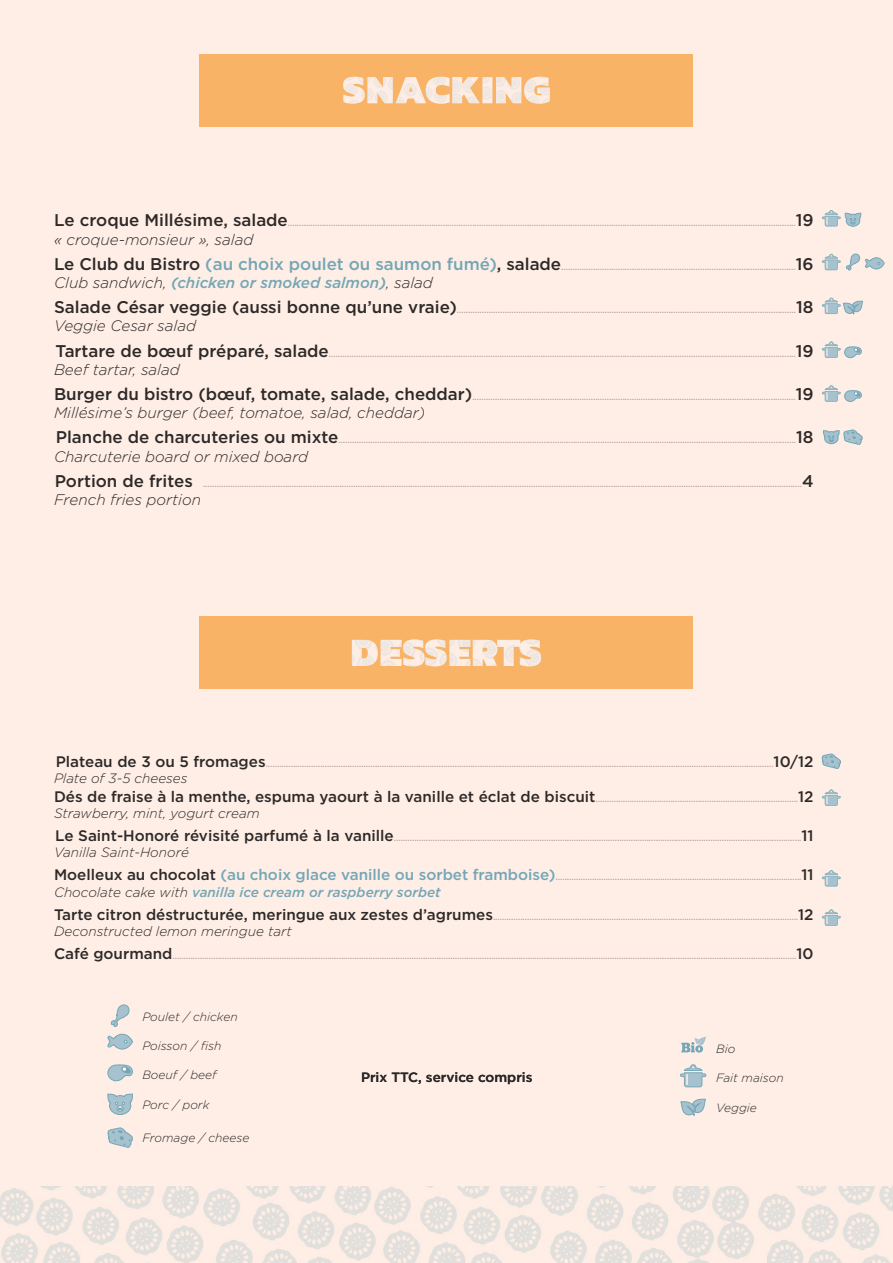
<style>
.page{position:relative;width:893px;height:1263px;background:#feeee5}
.page>*{position:absolute;margin:0;border:0;box-sizing:border-box;transform-origin:0 0}
.t1{font:italic 300 15.3px "Gotham";color:#2d2929}
.t2{font:italic 500 15.3px "Gotham";color:#74a6b6}
.t3{font:italic 300 13.5px "Gotham";color:#2d2929}
.t4{font:italic 500 13.5px "Gotham";color:#74a6b6}
.t5{font:500 13.5px "Gotham";color:#2d2929}
.t6{font:italic 300 12px "Gotham";color:#2d2929}
.t7{font:500 8.4px "Gotham";color:#bea29e}
.s1{font-size:16.95px;color:#2d2929}
.s2{font-size:16.95px;color:#74a6b6}
.s3{font-weight:300;color:#2d2929}
.s4{font-size:15.3px;color:#2d2929}
.s5{font-size:15.3px;color:#74a6b6}
</style>
<div class="page">
<img style="left:0;top:1186px;width:893px;height:77px">
<svg style="left:822px;top:789px;width:19px;height:17px"></svg>
<svg style="left:822px;top:870px;width:19px;height:16px"></svg>
<svg style="left:822px;top:909px;width:19px;height:17px"></svg>
<div style="left:200px;top:54px;width:493px;height:72px;background:#f8b367"></div>
<img style="left:343px;top:77px;width:207px;height:27px">
<div style="left:200px;top:617px;width:493px;height:72px;background:#f8b367"></div>
<svg style="left:352px;top:639px;width:29px;height:27px"></svg>
<img style="left:381px;top:639px;width:160px;height:27px">
<svg style="left:822px;top:298px;width:41px;height:17px"></svg>
<svg style="left:822px;top:210px;width:39px;height:17px"></svg>
<svg style="left:822px;top:253px;width:63px;height:18px"></svg>
<svg style="left:822px;top:341px;width:40px;height:17px"></svg>
<svg style="left:822px;top:385px;width:40px;height:17px"></svg>
<svg style="left:823px;top:429px;width:40px;height:16px"></svg>
<svg style="left:822px;top:753px;width:19px;height:16px"></svg>
<svg style="left:680px;top:1064px;width:26px;height:23px"></svg>
<svg style="left:680px;top:1099px;width:26px;height:17px"></svg>
<svg style="left:681px;top:1037px;width:25px;height:15px"></svg>
<svg style="left:107px;top:1034px;width:26px;height:15px"></svg>
<svg style="left:107px;top:1064px;width:26px;height:17px"></svg>
<svg style="left:107px;top:1094px;width:26px;height:21px"></svg>
<svg style="left:108px;top:1127px;width:25px;height:21px"></svg>
<svg style="left:110px;top:1004px;width:20px;height:23px"></svg>
<p class="t7" style="left:54px;top:218px;width:761px"><span class="s1">Le croque Millésime, salade</span>...............................................................................................................................................................................................................................<span class="s1">19</span></p>
<h1 class="t1" style="left:54px;top:229px;width:201px">« croque-monsieur », salad</h1>
<p class="t7" style="left:54px;top:261px;width:761px"><span class="s1">Le Club du Bistro</span> <span class="s2">(au choix poulet ou saumon fumé)</span><span class="s1">, salade</span>.......................................................................................................<span class="s1">16</span></p>
<h1 class="t2" style="left:54px;top:273px;width:380px"><span class="s3">Club sandwich,</span> (chicken or smoked salmon)<span class="s3">, salad</span></h1>
<p class="t7" style="left:54px;top:305px;width:761px"><span class="s1">Salade César veggie (aussi bonne qu’une vraie)</span>.....................................................................................................................................................<span class="s1">18</span></p>
<h1 class="t1" style="left:54px;top:316px;width:144px">Veggie Cesar salad</h1>
<p class="t7" style="left:56px;top:348px;width:759px"><span class="s1">Tartare de bœuf préparé, salade</span>.............................................................................................................................................................................................................<span class="s1">19</span></p>
<h1 class="t1" style="left:54px;top:360px;width:127px">Beef tartar, salad</h1>
<p class="t7" style="left:54px;top:391px;width:761px"><span class="s1">Burger du bistro (bœuf, tomate, salade, cheddar)</span>..............................................................................................................................................<span class="s1">19</span></p>
<h1 class="t1" style="left:54px;top:403px;width:373px">Millésime’s burger (beef, tomatoe, salad, cheddar)</h1>
<p class="t7" style="left:56px;top:435px;width:759px"><span class="s1">Planche de charcuteries ou mixte</span>.........................................................................................................................................................................................................<span class="s1">18</span></p>
<h1 class="t1" style="left:54px;top:447px;width:256px">Charcuterie board or mixed board</h1>
<p class="t7" style="left:55px;top:478px;width:760px"><span class="s1">Portion de frites</span> .......................................................................................................................................................................................................................................................................<span class="s1">4</span></p>
<h1 class="t1" style="left:54px;top:490px;width:149px">French fries portion</h1>
<p class="t7" style="left:56px;top:758px;width:759px"><span class="s4">Plateau de 3 ou 5 fromages</span>...............................................................................................................................................................................................................................<span class="s4">10/12</span></p>
<h2 class="t3" style="left:54px;top:770px;width:135px">Plate of 3-5 cheeses</h2>
<p class="t7" style="left:54px;top:793px;width:761px"><span class="s4">Dés de fraise à la menthe, espuma yaourt à la vanille et éclat de biscuit</span>.........................................................................................<span class="s4">12</span></p>
<h2 class="t3" style="left:54px;top:804px;width:207px">Strawberry, mint, yogurt cream</h2>
<p class="t7" style="left:55px;top:832px;width:760px"><span class="s4">Le Saint-Honoré révisité parfumé à la vanille</span>...................................................................................................................................................................................<span class="s4">11</span></p>
<h2 class="t3" style="left:54px;top:844px;width:136px">Vanilla Saint-Honoré</h2>
<p class="t7" style="left:54px;top:872px;width:761px"><span class="s4">Moelleux au chocolat</span> <span class="s5">(au choix glace vanille ou sorbet framboise)</span>............................................................................................................<span class="s4">11</span></p>
<h2 class="t4" style="left:54px;top:883px;width:388px"><span class="s3">Chocolate cake with</span> vanilla ice cream or raspberry sorbet</h2>
<p class="t7" style="left:54px;top:911px;width:761px"><span class="s4">Tarte citron déstructurée, meringue aux zestes d’agrumes</span>......................................................................................................................................<span class="s4">12</span></p>
<h2 class="t3" style="left:54px;top:922px;width:239px">Deconstructed lemon meringue tart</h2>
<p class="t7" style="left:54px;top:950px;width:761px"><span class="s4">Café gourmand</span>..................................................................................................................................................................................................................................................................................<span class="s4">10</span></p>
<h3 class="t6" style="left:142px;top:1009px;width:97px">Poulet / chicken</h3>
<h3 class="t6" style="left:142px;top:1038px;width:80px">Poisson / fish</h3>
<h3 class="t6" style="left:716px;top:1041px;width:21px">Bio</h3>
<h3 class="t6" style="left:142px;top:1067px;width:76px">Boeuf / beef</h3>
<h2 class="t5" style="left:361px;top:1068px;width:173px">Prix TTC, service compris</h2>
<h3 class="t6" style="left:716px;top:1070px;width:69px">Fait maison</h3>
<h3 class="t6" style="left:142px;top:1097px;width:69px">Porc / pork</h3>
<h3 class="t6" style="left:142px;top:1130px;width:109px">Fromage / cheese</h3>
<h3 class="t6" style="left:716px;top:1100px;width:42px">Veggie</h3>
</div>
